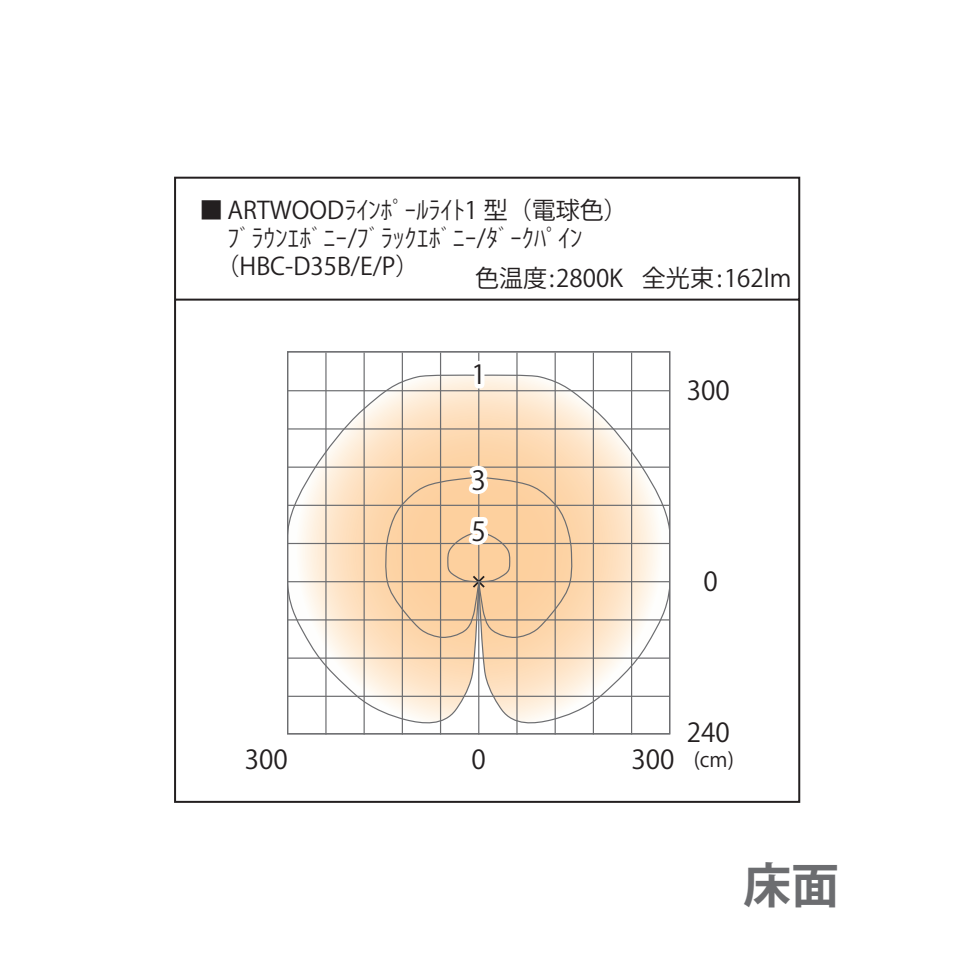
<style>
.page{position:relative;width:976px;height:976px;background:#fff}
.page>*{position:absolute;margin:0;border:0;box-sizing:border-box;transform-origin:0 0}
.t1{font:700 48px "Koz Go Pro";color:#6c6d70}
.t2{font:26px "Koz Go Pro";color:#231f20}
.t3{font:24px/28px "Koz Go Pro";color:#231f20}
.t4{font:20px "Koz Go Pro";color:#231f20}
</style>
<div class="page">
<svg style="left:174px;top:176px;width:627px;height:627px"></svg>
<hr style="left:325px;top:352px;width:1px;height:382px;background:#6c6d70">
<hr style="left:363px;top:352px;width:2px;height:382px;background:#6c6d70">
<hr style="left:401px;top:352px;width:2px;height:382px;background:#6c6d70">
<hr style="left:439px;top:352px;width:2px;height:382px;background:#6c6d70">
<hr style="left:478px;top:352px;width:1px;height:382px;background:#6c6d70">
<hr style="left:516px;top:352px;width:1px;height:382px;background:#6c6d70">
<hr style="left:554px;top:352px;width:1px;height:382px;background:#6c6d70">
<hr style="left:592px;top:352px;width:2px;height:382px;background:#6c6d70">
<hr style="left:630px;top:352px;width:2px;height:382px;background:#6c6d70">
<svg style="left:287px;top:373px;width:382px;height:354px"></svg>
<svg style="left:465px;top:353px;width:23px;height:39px"></svg>
<svg style="left:383px;top:461px;width:189px;height:177px;background:#efc9a0"></svg>
<p class="t3" style="left:199px;top:196px;width:429px">■ ARTWOODﾗｲﾝﾎﾟｰﾙﾗｲﾄ1 型（電球色）</p>
<p class="t3" style="left:215px;top:224px;width:368px;text-indent:12px">ﾌﾞﾗｳﾝｴﾎﾞﾆｰ/ﾌﾞﾗｯｸｴﾎﾞﾆｰ/ﾀﾞｰｸﾊﾟｲﾝ（HBC-D35B/E/P）</p>
<p class="t3" style="left:475px;top:265px;width:317px">色温度:2800K 全光束:162lm</p>
<p class="t2" style="left:471px;top:358px;width:16px">1</p>
<p class="t2" style="left:471px;top:463px;width:16px">3</p>
<p class="t2" style="left:471px;top:514px;width:16px">5</p>
<p class="t2" style="left:686px;top:373px;width:44px">300</p>
<p class="t2" style="left:703px;top:564px;width:16px">0</p>
<p class="t2" style="left:244px;top:742px;width:44px">300</p>
<p class="t2" style="left:471px;top:742px;width:16px">0</p>
<p class="t2" style="left:631px;top:742px;width:44px">300</p>
<p class="t2" style="left:686px;top:715px;width:44px">240</p>
<p class="t4" style="left:693px;top:746px;width:42px">(cm)</p>
<h1 class="t1" style="left:743px;top:854px;width:97px">床面</h1>
</div>
